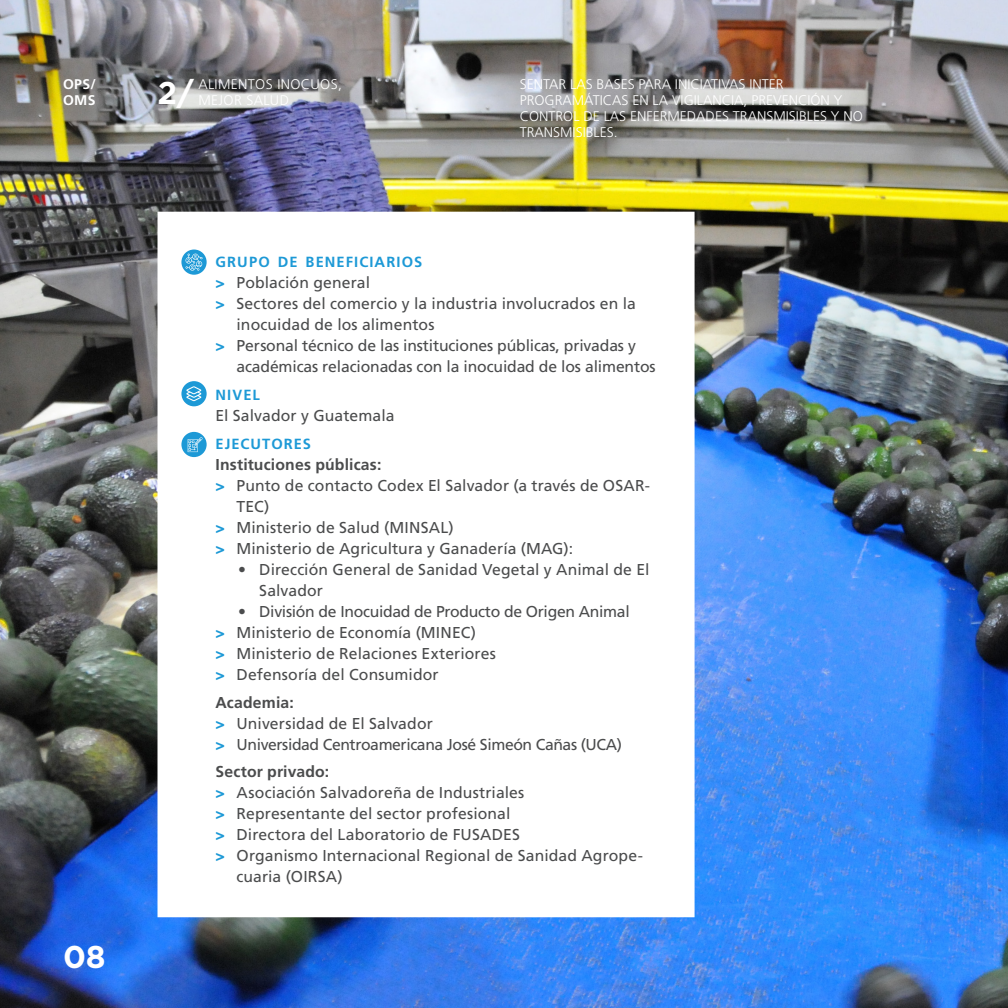
<style>
.page{position:relative;width:1008px;height:1008px;background:#fff}
.page>*{position:absolute;margin:0;border:0;box-sizing:border-box;transform-origin:0 0}
.t1{font:700 31.5px "Gotham";color:#fff}
.t2{font:15.75px/21px "Frutiger LT Std";letter-spacing:.005em;color:#4b4c4d}
.t3{font:15.75px/21px "Frutiger LT Std";letter-spacing:-.025em;color:#4b4c4d}
.t4{font:700 15.75px "Frutiger LT Std";letter-spacing:.01em;color:#4b4c4d}
.t5{font:700 14.7px "Frutiger LT Std";letter-spacing:.075em;color:#1d99d6}
.t6{font:300 14px/15.8px "Frutiger LT Std";color:#fff}
.t7{font:300 14px/15.8px "Frutiger LT Std";letter-spacing:.025em;color:#fff}
.t8{font:700 14px/15.8px "Frutiger LT Std";letter-spacing:.025em;color:#fff}
.s1{font-weight:900;color:#1d99d6}
.s2{font-weight:700}
</style>
<div class="page">
<img style="left:0;top:0;width:1008px;height:1008px">
<svg style="left:158px;top:212px;width:537px;height:705px"></svg>
<svg style="left:181px;top:250px;width:26px;height:25px"></svg>
<svg style="left:186px;top:254px;width:17px;height:17px"></svg>
<div style="left:181px;top:381px;width:26px;height:25px;background:#1d99d6;border-radius:50%"></div>
<svg style="left:186px;top:386px;width:15px;height:15px"></svg>
<svg style="left:181px;top:432px;width:26px;height:25px"></svg>
<svg style="left:188px;top:437px;width:15px;height:15px"></svg>
<p class="t8" style="left:63px;top:77px;width:34px">ops/ oms</p>
<h1 class="t1" style="left:63px;top:936px;width:44px">08</h1>
<h1 class="t1" style="left:158px;top:72px;width:38px">2/</h1>
<p class="t7" style="left:198px;top:77px;width:145px">ALIMENTOS INOCUOS,<br>MEJOR SALUD</p>
<p class="t6" style="left:520px;top:77px;width:345px">SENTAR LAS BASES PARA INICIATIVAS INTER PROGRAMÁTICAS EN LA VIGILANCIA, PREVENCIÓN Y CONTROL DE LAS ENFERMEDADES TRANSMISIBLES Y NO TRANSMISIBLES.</p>
<p class="t5" style="left:216px;top:254px;width:73px">GRUPO DE</p>
<p class="t5" style="left:306px;top:254px;width:118px">BENEFICIARIOS</p>
<p class="t2" style="left:216px;top:272px;width:156px"><span class="s1">&gt;</span> Población general</p>
<p class="t2" style="left:216px;top:293px;width:422px"><span class="s1">&gt;</span> Sectores del comercio y la industria involucrados en la</p>
<p class="t2" style="left:237px;top:314px;width:200px">inocuidad de los alimentos</p>
<p class="t2" style="left:216px;top:335px;width:422px"><span class="s1">&gt;</span> Personal técnico de las instituciones públicas, privadas y</p>
<p class="t2" style="left:237px;top:356px;width:421px">académicas relacionadas con la inocuidad de los alimentos</p>
<p class="t5" style="left:216px;top:386px;width:46px">NIVEL</p>
<p class="t2" style="left:216px;top:405px;width:181px">El Salvador y Guatemala</p>
<p class="t5" style="left:216px;top:436px;width:97px">EJECUTORES</p>
<p class="t4" style="left:216px;top:456px;width:167px">Instituciones públicas:</p>
<p class="t2" style="left:216px;top:476px;width:436px"><span class="s1">&gt;</span> Punto de contacto Codex El Salvador (a través de OSAR-</p>
<p class="t2" style="left:237px;top:497px;width:34px">TEC)</p>
<p class="t2" style="left:216px;top:518px;width:240px"><span class="s1">&gt;</span> Ministerio de Salud (MINSAL)</p>
<p class="t2" style="left:216px;top:539px;width:359px"><span class="s1">&gt;</span> Ministerio de Agricultura y Ganadería (MAG):</p>
<p class="t2" style="left:259px;top:560px;width:392px;text-indent:-21px">• Dirección General de Sanidad Vegetal y Animal de El<br>Salvador</p>
<p class="t2" style="left:216px;top:602px;width:416px;text-indent:23px">• División de Inocuidad de Producto de Origen Animal <span class="s1">&gt;</span> Ministerio de Economía (MINEC)<br><span class="s1">&gt;</span> Ministerio de Relaciones Exteriores<br><span class="s1">&gt;</span> Defensoría del Consumidor</p>
<p class="t3" style="left:216px;top:692px;width:408px"><span class="s2">Academia:<br></span><span class="s1">&gt;</span> Universidad de El Salvador<br><span class="s1">&gt;</span> Universidad Centroamericana José Simeón Cañas (UCA)</p>
<p class="t4" style="left:216px;top:762px;width:115px">Sector privado:</p>
<p class="t2" style="left:216px;top:782px;width:310px"><span class="s1">&gt;</span> Asociación Salvadoreña de Industriales</p>
<p class="t2" style="left:216px;top:803px;width:296px"><span class="s1">&gt;</span> Representante del sector profesional</p>
<p class="t2" style="left:216px;top:824px;width:306px"><span class="s1">&gt;</span> Directora del Laboratorio de FUSADES</p>
<p class="t2" style="left:216px;top:845px;width:429px"><span class="s1">&gt;</span> Organismo Internacional Regional de Sanidad Agrope-</p>
<p class="t2" style="left:237px;top:866px;width:108px">cuaria (OIRSA)</p>
</div>
